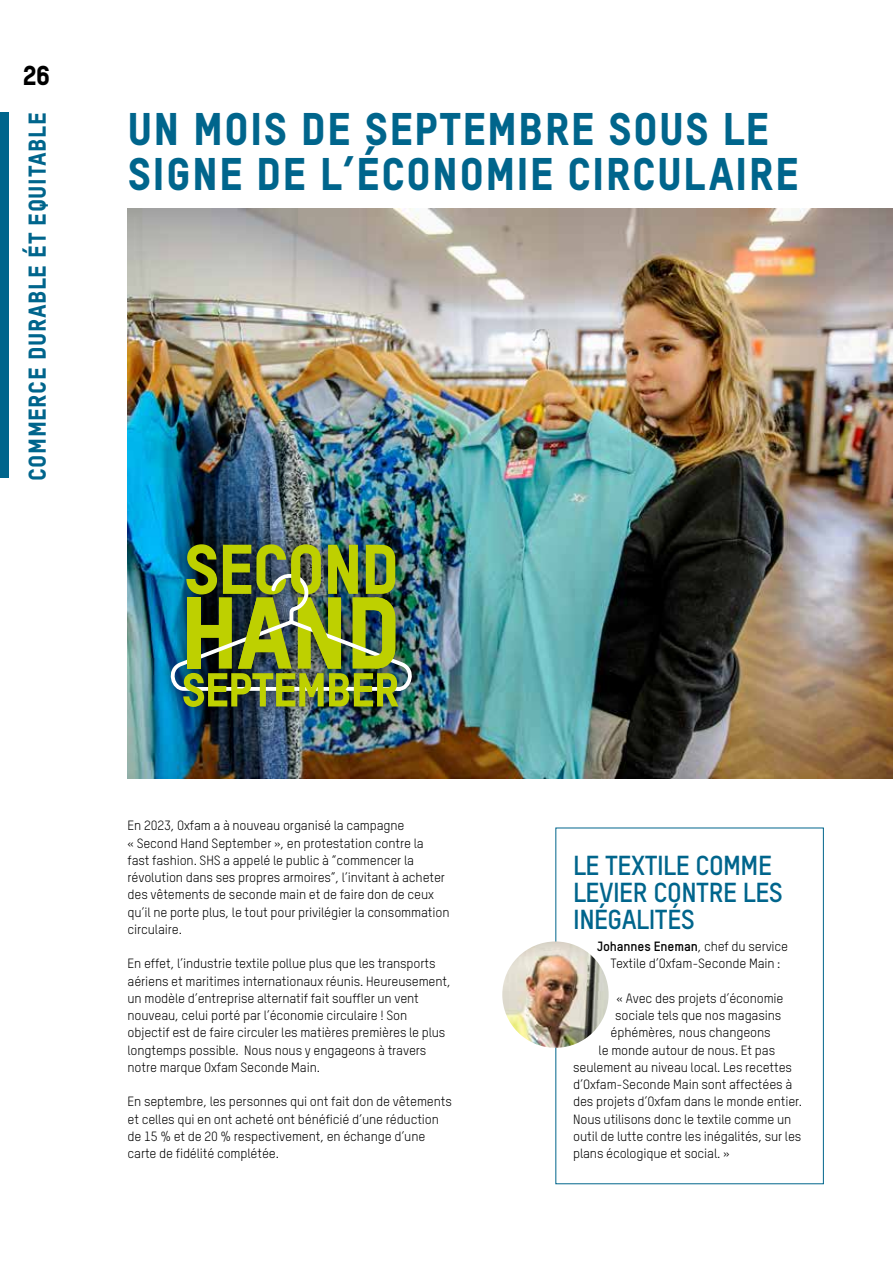
<style>
.page{position:relative;width:893px;height:1263px;background:#fff}
.page>*{position:absolute;margin:0;border:0;box-sizing:border-box;transform-origin:0 0}
.t1{font:45px/45px "Oxfam TSTARPRO Headline";letter-spacing:.025em;color:#00658c}
.t2{font:700 27px/27px "Oxfam TSTARPRO";letter-spacing:-.02em;color:#00658c}
.t3{font:27px "Oxfam TSTARPRO Headline";color:#000}
.t4{font:24px "Oxfam TSTARPRO Headline";letter-spacing:.025em;color:#00658c}
.t5{font:13.2px/17.2px "Oxfam TSTARPRO";letter-spacing:-.01em;color:#000}
.s1{font-weight:700}
</style>
<div class="page">
<div style="left:0;top:113px;width:9px;height:365px;background:#00658c"></div>
<div style="left:555px;top:828px;width:269px;height:356px;border:1px solid #00658c"></div>
<img style="left:502px;top:941px;width:107px;height:107px;border-radius:53px">
<img style="left:128px;top:209px;width:764px;height:569px">
<div style="left:153px;top:526px;width:277px;height:199px;background:#000;opacity:.75"></div>
<img style="left:167px;top:544px;width:249px;height:163px">
<h2 class="t3" style="left:23px;top:59px;width:29px">26</h2>
<h3 class="t4" style="left:23px;top:481px;width:370px;rotate:-90deg">COMMERCE DURABLE ÉT EQUITABLE</h3>
<h1 class="t1" style="left:128px;top:106px;width:673px">UN MOIS DE SEPTEMBRE SOUS LE<br>SIGNE DE L’ÉCONOMIE CIRCULAIRE</h1>
<p class="t5" style="left:128px;top:817px;width:323px">En 2023, Oxfam a à nouveau organisé la campagne<br>« Second Hand September », en protestation contre la<br>fast fashion. SHS a appelé le public à “commencer la révolution dans ses propres armoires”, l’invitant à acheter des vêtements de seconde main et de faire don de ceux qu’il ne porte plus, le tout pour privilégier la consommation circulaire.</p>
<p class="t5" style="left:128px;top:955px;width:325px">En effet, l’industrie textile pollue plus que les transports aériens et maritimes internationaux réunis. Heureusement, un modèle d’entreprise alternatif fait souffler un vent nouveau, celui porté par l’économie circulaire ! Son objectif est de faire circuler les matières premières le plus longtemps possible. Nous nous y engageons à travers notre marque Oxfam Seconde Main.</p>
<p class="t5" style="left:128px;top:1093px;width:326px">En septembre, les personnes qui ont fait don de vêtements et celles qui en ont acheté ont bénéficié d’une réduction de 15 % et de 20 % respectivement, en échange d’une carte de fidélité complétée.</p>
<h2 class="t2" style="left:573px;top:851px;width:211px">LE TEXTILE COMME<br>LEVIER CONTRE LES<br>INÉGALITÉS</h2>
<p class="t5" style="left:597px;top:938px;width:193px;text-align:center"><span class="s1">Johannes Eneman</span>, chef du service<br>Textile d’Oxfam-Seconde Main :</p>
<p class="t5" style="left:617px;top:989px;width:168px">« Avec des projets d’économie</p>
<p class="t5" style="left:615px;top:1007px;width:168px">sociale tels que nos magasins</p>
<p class="t5" style="left:611px;top:1024px;width:162px">éphémères, nous changeons</p>
<p class="t5" style="left:599px;top:1041px;width:178px">le monde autour de nous. Et pas</p>
<p class="t5" style="left:573px;top:1058px;width:220px">seulement au niveau local. Les recettes</p>
<p class="t5" style="left:573px;top:1076px;width:221px">d’Oxfam-Seconde Main sont affectées à</p>
<p class="t5" style="left:573px;top:1093px;width:230px">des projets d’Oxfam dans le monde entier.</p>
<p class="t5" style="left:573px;top:1110px;width:220px">Nous utilisons donc le textile comme un</p>
<p class="t5" style="left:573px;top:1127px;width:230px">outil de lutte contre les inégalités, sur les</p>
<p class="t5" style="left:573px;top:1145px;width:158px">plans écologique et social. »</p>
</div>
